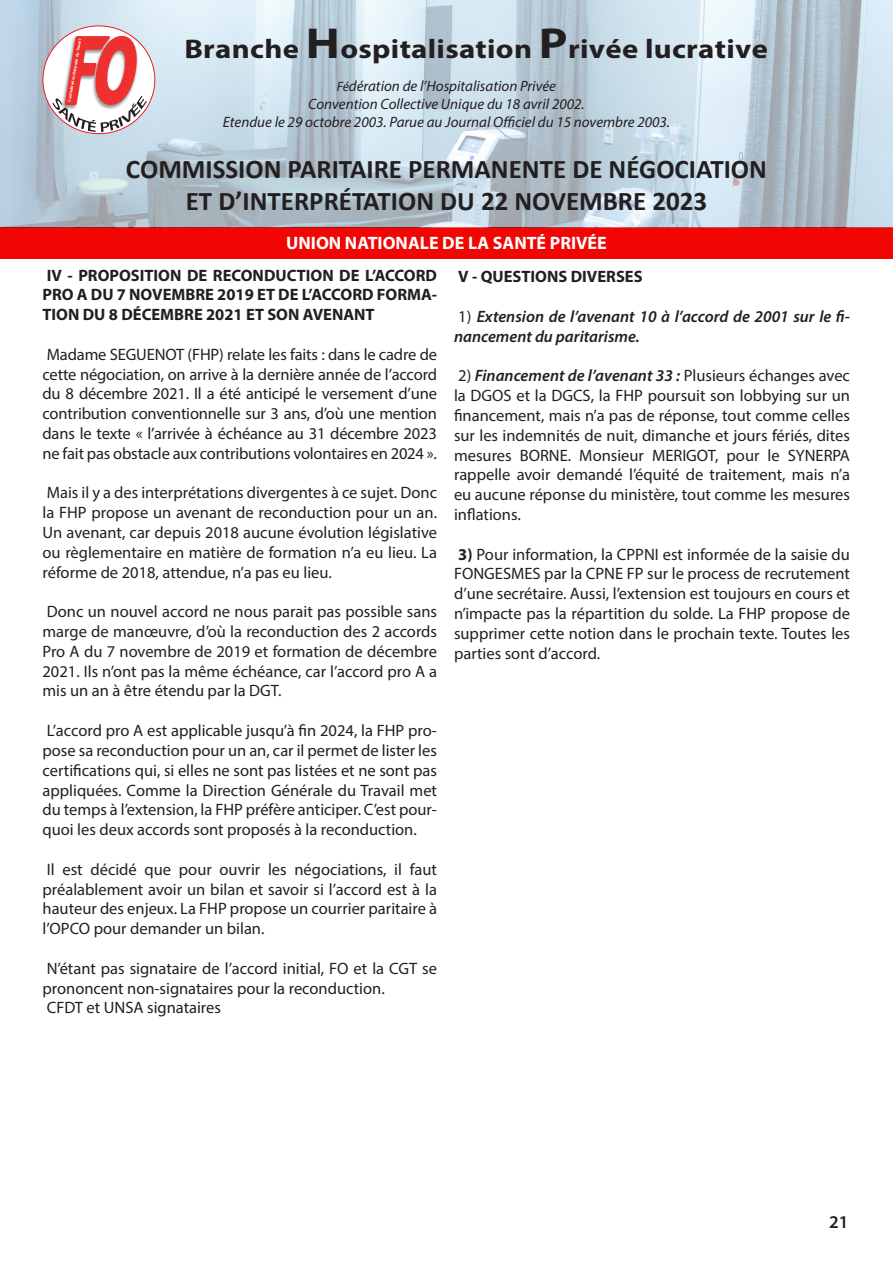
<style>
.page{position:relative;width:893px;height:1263px;background:#fff}
.page>*{position:absolute;margin:0;border:0;box-sizing:border-box;transform-origin:0 0}
.t1{font:700 27px/32.4px "Calibri";color:#231f20;text-align:center}
.t2{font:700 27px "Myriad Pro";letter-spacing:.01em;color:#231f20;scale:1.14 1}
.t3{font:700 18px "Myriad Pro";color:#fff}
.t4{font:600 18px "Myriad Pro";color:#231f20}
.t5{font:16.5px/19.8px "Myriad Pro";color:#231f20;text-align:justify}
.t6{font:700 16.5px/19.8px "Myriad Pro";color:#231f20;text-align:justify}
.t7{font:italic 600 16.5px/19.8px "Myriad Pro";color:#231f20}
.t8{font:italic 15px/18px "Myriad Pro";color:#231f20;text-align:center}
.t9{font:700 3.9px "Myriad Web Pro";color:#fff;scale:1.04 1}
.s1{font-size:43.5px}
.s2{font-size:13.5px}
.s3{font-weight:400;font-style:normal}
.s4{font-weight:600;font-style:italic}
.s5{font-weight:700}
</style>
<div class="page">
<div style="left:0;top:228px;width:893px;height:31px;background:#f10603"></div>
<img style="left:0;top:0;width:893px;height:227px">
<div style="left:43px;top:26px;width:112px;height:108px;background:#fff;border-radius:50%"></div>
<svg style="left:52px;top:36px;width:95px;height:96px"></svg>
<p class="t9" style="left:67px;top:101px;width:62px;rotate:-80deg">Confédération Générale du Travail</p>
<p class="t2" style="left:184px;top:31px;width:513px">Branche <span class="s1">H</span>ospitalisation <span class="s1">P</span>rivée lucrative</p>
<p class="t8" style="left:223px;top:77px;width:449px"><span class="s2">Fé</span>dération de l’Hospitalisation Privée<br>Convention Collective Unique du 18 avril 2002.<br>Etendue le 29 octobre 2003. Parue au Journal Officiel du 15 novembre 2003.</p>
<p class="t1" style="left:126px;top:152px;width:642px">COMMISSION PARITAIRE PERMANENTE DE NÉGOCIATION<br>ET D’INTERPRÉTATION DU 22 NOVEMBRE 2023</p>
<p class="t3" style="left:286px;top:231px;width:322px">UNION NATIONALE DE LA SANTÉ PRIVÉE</p>
<p class="t6" style="left:43px;top:265px;width:396px">IV - PROPOSITION DE RECONDUCTION DE L’ACCORD PRO A DU 7 NOVEMBRE 2019 ET DE L’ACCORD FORMA-TION DU 8 DÉCEMBRE 2021 ET SON AVENANT</p>
<p class="t5" style="left:43px;top:344px;width:396px">Madame SEGUENOT (FHP) relate les faits : dans le cadre de cette négociation, on arrive à la dernière année de l’accord du 8 décembre 2021. Il a été anticipé le versement d’une contribution conventionnelle sur 3 ans, d’où une mention dans le texte « l’arrivée à échéance au 31 décembre 2023 ne fait pas obstacle aux contributions volontaires en 2024 ».</p>
<p class="t5" style="left:43px;top:483px;width:396px">Mais il y a des interprétations divergentes à ce sujet. Donc la FHP propose un avenant de reconduction pour un an.<br>Un avenant, car depuis 2018 aucune évolution législative ou règlementaire en matière de formation n’a eu lieu. La réforme de 2018, attendue, n’a pas eu lieu.</p>
<p class="t5" style="left:43px;top:602px;width:396px">Donc un nouvel accord ne nous parait pas possible sans marge de manœuvre, d’où la reconduction des 2 accords Pro A du 7 novembre de 2019 et formation de décembre 2021. Ils n’ont pas la même échéance, car l’accord pro A a mis un an à être étendu par la DGT.</p>
<p class="t5" style="left:43px;top:720px;width:396px">L’accord pro A est applicable jusqu’à fin 2024, la FHP pro&shy;pose sa reconduction pour un an, car il permet de lister les certifications qui, si elles ne sont pas listées et ne sont pas appliquées. Comme la Direction Générale du Travail met du temps à l’extension, la FHP préfère anticiper. C’est pour&shy;quoi les deux accords sont proposés à la reconduction.</p>
<p class="t5" style="left:43px;top:859px;width:396px">Il est décidé que pour ouvrir les négociations, il faut préalablement avoir un bilan et savoir si l’accord est à la hauteur des enjeux. La FHP propose un courrier paritaire à l’OPCO pour demander un bilan.</p>
<p class="t5" style="left:43px;top:958px;width:396px;text-align:left">N’étant pas signataire de l’accord initial, FO et la CGT se prononcent non-signataires pour la reconduction.<br>CFDT et UNSA signataires</p>
<p class="t6" style="left:458px;top:266px;width:186px">V - QUESTIONS DIVERSES</p>
<p class="t7" style="left:454px;top:306px;width:397px"><span class="s3">1)</span> Extension de l’avenant 10 à l’accord de 2001 sur le fi&shy;nancement du paritarisme.</p>
<p class="t5" style="left:454px;top:366px;width:398px">2) <span class="s4">Financement de l’avenant 33 :</span> Plusieurs échanges avec la DGOS et la DGCS, la FHP poursuit son lobbying sur un financement, mais n’a pas de réponse, tout comme celles sur les indemnités de nuit, dimanche et jours fériés, dites mesures BORNE. Monsieur MERIGOT, pour le SYNERPA rappelle avoir demandé l’équité de traitement, mais n’a eu aucune réponse du ministère, tout comme les mesures inflations.</p>
<p class="t5" style="left:454px;top:544px;width:398px"><span class="s5">3)</span> Pour information, la CPPNI est informée de la saisie du FONGESMES par la CPNE FP sur le process de recrutement d’une secrétaire. Aussi, l’extension est toujours en cours et n’impacte pas la répartition du solde. La FHP propose de supprimer cette notion dans le prochain texte. Toutes les parties sont d’accord.</p>
<p class="t4" style="left:829px;top:1210px;width:21px">21</p>
</div>
